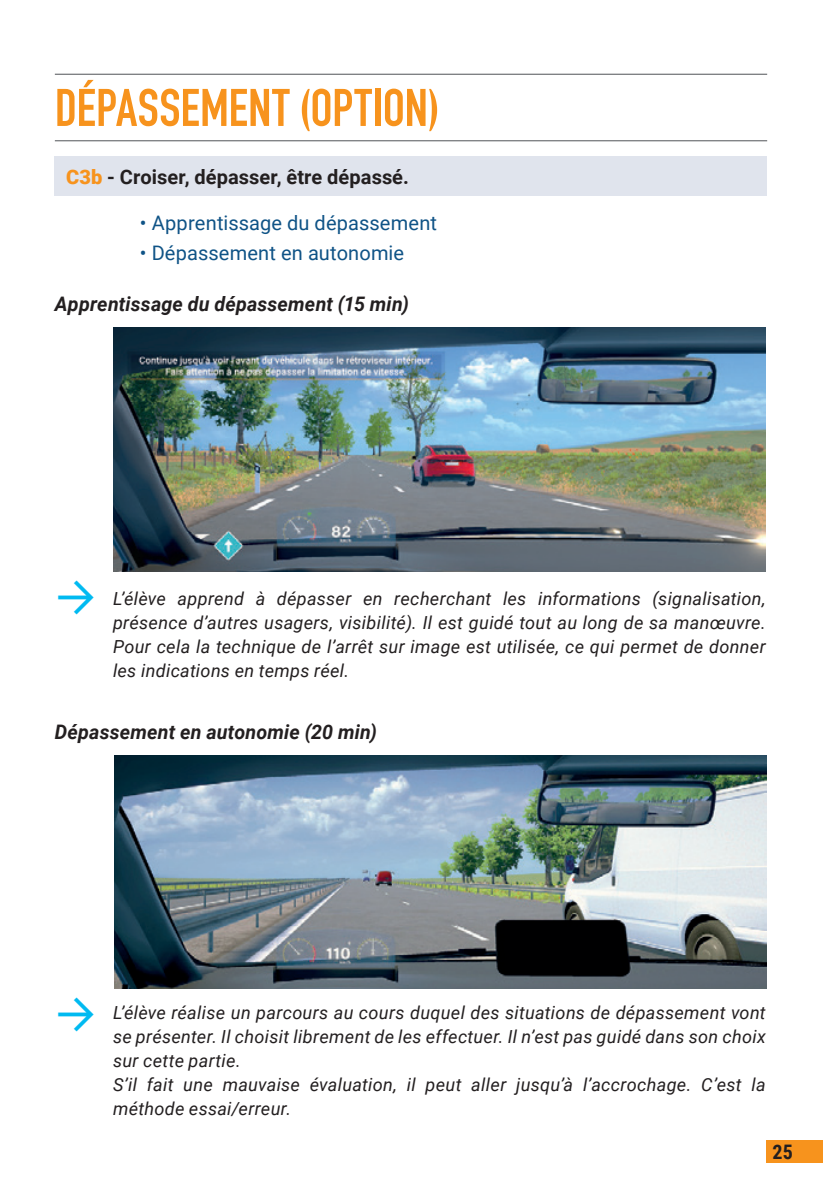
<style>
.page{position:relative;width:823px;height:1191px;background:#fff}
.page>*{position:absolute;margin:0;border:0;box-sizing:border-box;transform-origin:0 0}
.t1{font:700 52px "DIN Condensed";letter-spacing:.005em;color:#f7931d}
.t2{font:800 48px "DIN2014";color:#00baf1}
.t3{font:italic 700 20px "Roboto";letter-spacing:.01em;color:#231f20}
.t4{font:20px "Roboto";letter-spacing:.01em;color:#0f5386}
.t5{font:700 20px "Roboto";letter-spacing:.005em;color:#231f20}
.t6{font:700 20px "Roboto Condensed";color:#231f20}
.t7{font:italic 18px/24px "Roboto";letter-spacing:.015em;color:#231f20;text-align:justify}
.s1{font-weight:900;color:#f7931d}
</style>
<div class="page">
<img style="left:113px;top:327px;width:652px;height:244px">
<div style="left:766px;top:1140px;width:56px;height:22px;background:#f7931d"></div>
<hr style="left:55px;top:140px;width:711px;height:1px;background:#505357">
<hr style="left:55px;top:74px;width:711px;height:1px;background:#505357">
<div style="left:55px;top:157px;width:711px;height:39px;background:#e0e4ed"></div>
<img style="left:114px;top:755px;width:652px;height:233px">
<p class="t1" style="left:55px;top:73px;width:386px">DÉPASSEMENT (OPTION)</p>
<p class="t5" style="left:66px;top:163px;width:344px"><span class="s1">C3b</span> - Croiser, dépasser, être dépassé.</p>
<p class="t4" style="left:140px;top:209px;width:298px">• Apprentissage du dépassement</p>
<p class="t4" style="left:140px;top:238px;width:265px">• Dépassement en autonomie</p>
<p class="t3" style="left:55px;top:289px;width:355px">Apprentissage du dépassement (15 min)</p>
<p class="t2" style="left:55px;top:561px;width:43px">→</p>
<p class="t7" style="left:113px;top:586px;width:654px">L’élève apprend à dépasser en recherchant les informations (signalisation, présence d’autres usagers, visibilité). Il est guidé tout au long de sa manœuvre.<br>Pour cela la technique de l’arrêt sur image est utilisée, ce qui permet de donner les indications en temps réel.</p>
<p class="t3" style="left:55px;top:717px;width:323px">Dépassement en autonomie (20 min)</p>
<p class="t2" style="left:55px;top:978px;width:43px">→</p>
<p class="t7" style="left:113px;top:1000px;width:653px">L’élève réalise un parcours au cours duquel des situations de dépassement vont se présenter. Il choisit librement de les effectuer. Il n’est pas guidé dans son choix sur cette partie.</p>
<p class="t7" style="left:113px;top:1072px;width:653px">S’il fait une mauvaise évaluation, il peut aller jusqu’à l’accrochage. C’est la méthode essai/erreur.</p>
<p class="t6" style="left:772px;top:1137px;width:22px">25</p>
</div>
